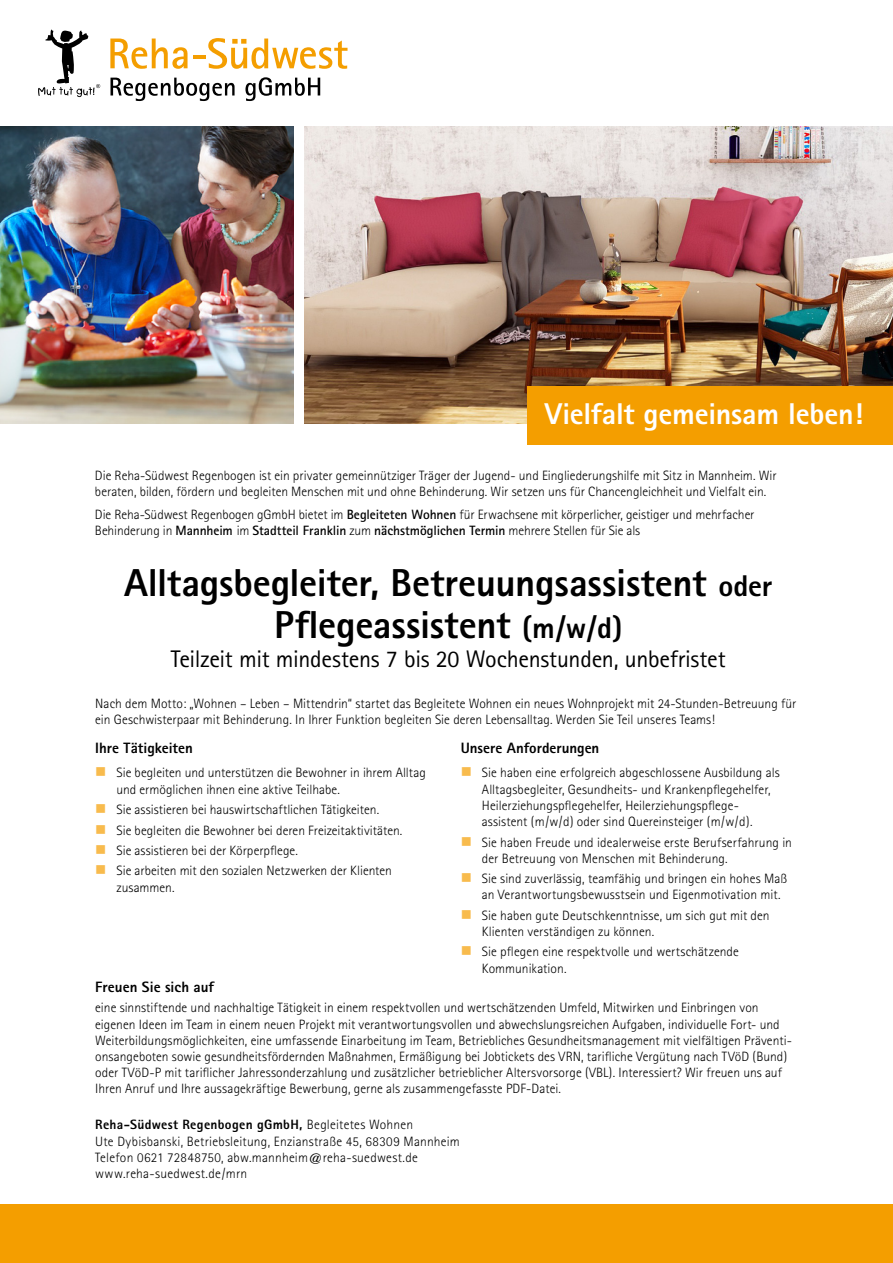
<style>
.page{position:relative;width:893px;height:1263px;background:#fff}
.page>*{position:absolute;margin:0;border:0;box-sizing:border-box;transform-origin:0 0}
.t1{font:800 39px/42px "Rotis Sans Serif";letter-spacing:-.005em;color:#000;text-align:center}
.t2{font:800 30.15px "Rotis Sans Serif";letter-spacing:-.01em;color:#fff}
.t3{font:24px "Rotis Sans Serif";letter-spacing:-.015em;color:#000}
.t4{font:800 15px "Rotis Sans Serif";color:#000}
.t5{font:300 13.5px/16.2px "Rotis Sans Serif";color:#000}
.t6{font:300 13.5px/16.2px "Rotis Sans Serif";letter-spacing:.02em;color:#000}
.s1{font-weight:700}
.s2{font-size:30px}
.s3{font-weight:800}
</style>
<div class="page">
<div style="left:0;top:1204px;width:893px;height:59px;background:#f49e00"></div>
<svg style="left:110px;top:39px;width:78px;height:30px"></svg>
<hr style="left:193px;top:55px;width:13px;height:4px;background:#f49e00">
<svg style="left:208px;top:38px;width:140px;height:31px"></svg>
<svg style="left:38px;top:30px;width:62px;height:67px"></svg>
<svg style="left:111px;top:78px;width:124px;height:23px"></svg>
<svg style="left:245px;top:77px;width:75px;height:24px"></svg>
<img style="left:0;top:126px;width:293px;height:298px">
<img style="left:304px;top:126px;width:589px;height:298px">
<div style="left:527px;top:386px;width:366px;height:59px;background:#f49e00"></div>
<h2 class="t2" style="left:545px;top:394px;width:320px">Vielfalt gemeinsam leben!</h2>
<p class="t5" style="left:95px;top:467px;width:683px">Die Reha-Südwest Regenbogen ist ein privater gemeinnütziger Träger der Jugend- und Eingliederungshilfe mit Sitz in Mannheim. Wir beraten, bilden, fördern und begleiten Menschen mit und ohne Behinderung. Wir setzen uns für Chancengleichheit und Vielfalt ein.</p>
<p class="t5" style="left:95px;top:506px;width:661px">Die Reha-Südwest Regenbogen gGmbH bietet im <span class="s1">Begleiteten Wohnen</span> für Erwachsene mit körperlicher, geistiger und mehrfacher<br>Behinderung in <span class="s1">Mannheim</span> im <span class="s1">Stadtteil Franklin</span> zum <span class="s1">nächstmöglichen Termin</span> mehrere Stellen für Sie als</p>
<h1 class="t1" style="left:124px;top:561px;width:650px">Alltagsbegleiter, Betreuungsassistent <span class="s2">oder<br></span>Pflegeassistent <span class="s2">(m/w/d)</span></h1>
<h3 class="t3" style="left:171px;top:644px;width:556px">Teilzeit mit mindestens 7 bis 20 Wochenstunden, unbefristet</h3>
<p class="t5" style="left:95px;top:695px;width:703px">Nach dem Motto: „Wohnen – Leben – Mittendrin“ startet das Begleitete Wohnen ein neues Wohnprojekt mit 24-Stunden-Betreuung für ein Geschwisterpaar mit Behinderung. In Ihrer Funktion begleiten Sie deren Lebensalltag. Werden Sie Teil unseres Teams!</p>
<p class="t4" style="left:95px;top:738px;width:99px">Ihre Tätigkeiten</p>
<p class="t5" style="left:117px;top:765px;width:311px">Sie begleiten und unterstützen die Bewohner in ihrem Alltag und ermöglichen ihnen eine aktive Teilhabe.</p>
<p class="t5" style="left:117px;top:799px;width:287px;line-height:20.4px">Sie assistieren bei hauswirtschaftlichen Tätigkeiten.<br>Sie begleiten die Bewohner bei deren Freizeitaktivitäten.<br>Sie assistieren bei der Körperpflege.<br>Sie arbeiten mit den sozialen Netzwerken der Klienten</p>
<p class="t5" style="left:117px;top:879px;width:60px">zusammen.</p>
<p class="t4" style="left:461px;top:738px;width:140px">Unsere Anforderungen</p>
<p class="t5" style="left:482px;top:765px;width:299px">Sie haben eine erfolgreich abgeschlossene Ausbildung als Alltagsbegleiter, Gesundheits- und Krankenpflegehelfer, Heilerziehungspflegehelfer, Heilerziehungspflege&shy;assistent (m/w/d) oder sind Quereinsteiger (m/w/d).</p>
<p class="t5" style="left:482px;top:834px;width:312px">Sie haben Freude und idealerweise erste Berufserfahrung in der Betreuung von Menschen mit Behinderung.</p>
<p class="t5" style="left:482px;top:870px;width:307px">Sie sind zuverlässig, teamfähig und bringen ein hohes Maß an Verantwortungsbewusstsein und Eigenmotivation mit.</p>
<p class="t5" style="left:482px;top:907px;width:289px">Sie haben gute Deutschkenntnisse, um sich gut mit den<br>Klienten verständigen zu können.</p>
<p class="t5" style="left:482px;top:944px;width:259px">Sie pflegen eine respektvolle und wertschätzende<br>Kommunikation.</p>
<p class="t4" style="left:95px;top:977px;width:120px">Freuen Sie sich auf</p>
<p class="t5" style="left:95px;top:1000px;width:698px">eine sinnstiftende und nachhaltige Tätigkeit in einem respektvollen und wertschätzenden Umfeld, Mitwirken und Einbringen von eigenen Ideen im Team in einem neuen Projekt mit verantwortungsvollen und abwechslungsreichen Aufgaben, individuelle Fort- und Weiterbildungsmöglichkeiten, eine umfassende Einarbeitung im Team, Betriebliches Gesundheitsmanagement mit vielfältigen Präventi&shy;onsangeboten sowie gesundheitsfördernden Maßnahmen, Ermäßigung bei Jobtickets des VRN, tarifliche Vergütung nach TVöD (Bund) oder TVöD-P mit tariflicher Jahressonderzahlung und zusätzlicher betrieblicher Altersvorsorge (VBL). Interessiert? Wir freuen uns auf Ihren Anruf und Ihre aussagekräftige Bewerbung, gerne als zusammengefasste PDF-Datei.</p>
<p class="t6" style="left:95px;top:1117px;width:366px"><span class="s3">Reha-Südwest Regenbogen gGmbH,</span> Begleitetes Wohnen<br>Ute Dybisbanski, Betriebsleitung, Enzianstraße 45, 68309 Mannheim Telefon 0621 72848750, abw.mannheim@reha-suedwest.de www.reha-suedwest.de/mrn</p>
</div>
